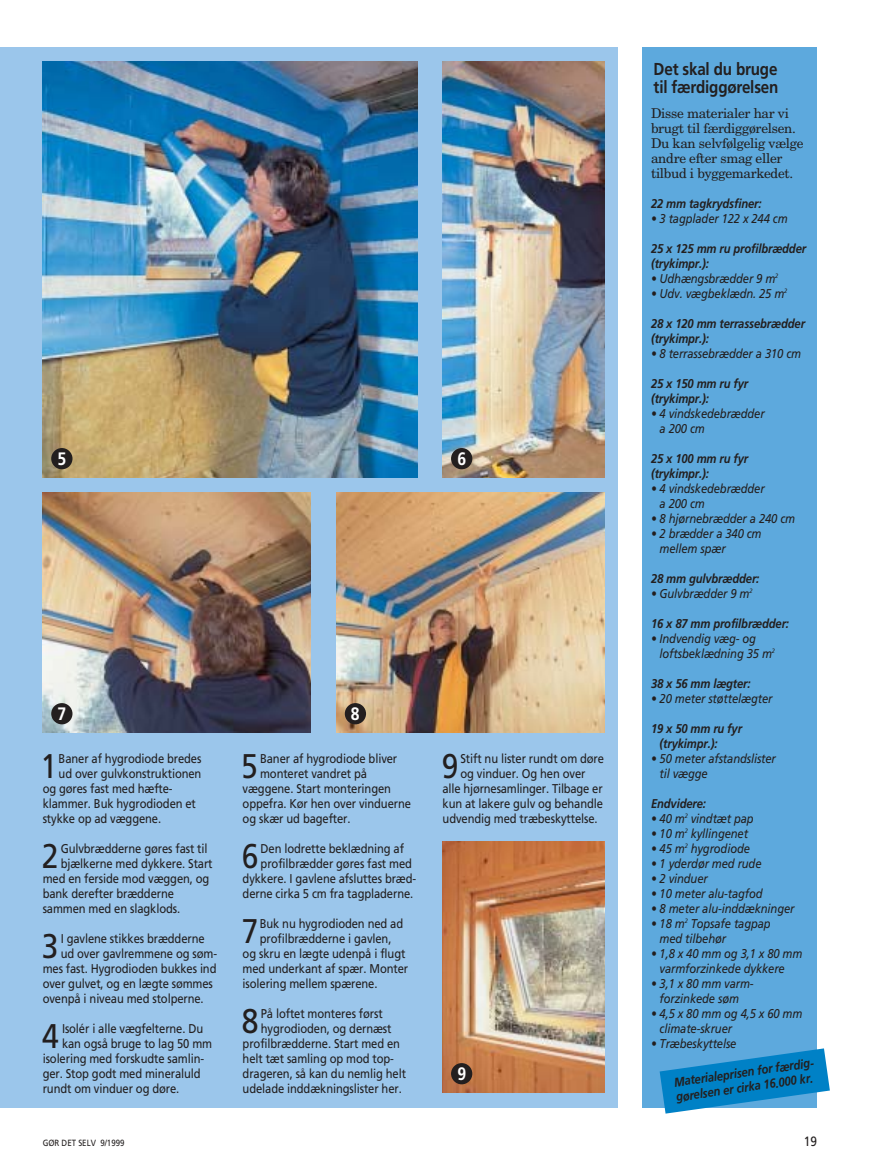
<style>
.page{position:relative;width:872px;height:1173px;background:#fff}
.page>*{position:absolute;margin:0;border:0;box-sizing:border-box;transform-origin:0 0}
.t1{font:34.2px "Frutiger";color:#231f1f;scale:.88 1}
.t2{font:700 18px "Frutiger";color:#fff;scale:.88 1}
.t3{font:700 17.25px/18px "Frutiger";letter-spacing:-.01em;color:#231f1f;scale:.88 1}
.t4{font:13.5px/15px "New Century Schlbk";letter-spacing:-.02em;color:#231f1f}
.t5{font:13.5px "Frutiger";color:#231f1f;scale:.88 1}
.t6{font:12.75px "Frutiger";letter-spacing:-.01em;color:#231f1f;scale:.88 1}
.t7{font:italic 12.75px/15px "Frutiger";letter-spacing:-.01em;color:#231f1f;scale:.88 1}
.t8{font:italic 700 12.75px/15px "Frutiger";letter-spacing:-.01em;color:#231f1f;scale:.88 1}
.t9{font:9px "Frutiger";color:#231f1f;scale:.88 1}
</style>
<div class="page">
<div style="left:0;top:47px;width:617px;height:1061px;background:#9bc6eb"></div>
<div style="left:642px;top:47px;width:175px;height:1061px;background:#5da9dd"></div>
<img style="left:43px;top:62px;width:374px;height:416px">
<img style="left:442px;top:62px;width:162px;height:416px">
<svg style="left:659px;top:1048px;width:170px;height:66px"></svg>
<img style="left:43px;top:493px;width:268px;height:240px">
<img style="left:336px;top:493px;width:268px;height:240px">
<img style="left:442px;top:842px;width:162px;height:251px">
<div style="left:51px;top:448px;width:21px;height:21px;background:#231f1f;border-radius:50%"></div>
<div style="left:51px;top:703px;width:21px;height:21px;background:#231f1f;border-radius:50%"></div>
<div style="left:451px;top:448px;width:21px;height:21px;background:#231f1f;border-radius:50%"></div>
<div style="left:345px;top:703px;width:21px;height:21px;background:#231f1f;border-radius:50%"></div>
<div style="left:451px;top:1063px;width:21px;height:21px;background:#231f1f;border-radius:50%"></div>
<h2 class="t2" style="left:57px;top:451px;width:12px">5</h2>
<h2 class="t2" style="left:457px;top:451px;width:12px">6</h2>
<h2 class="t2" style="left:57px;top:706px;width:12px">7</h2>
<h1 class="t1" style="left:41px;top:752px;width:21px">1</h1>
<p class="t6" style="left:59px;top:753px;width:164px">Baner af hygrodiode bredes</p>
<p class="t6" style="left:59px;top:768px;width:164px">ud over gulvkonstruktionen</p>
<p class="t6" style="left:43px;top:783px;width:149px">og gøres fast med hæfte-</p>
<p class="t6" style="left:43px;top:798px;width:176px">klammer. Buk hygrodioden et</p>
<p class="t6" style="left:43px;top:813px;width:136px">stykke op ad væggene.</p>
<h1 class="t1" style="left:42px;top:842px;width:21px">2</h1>
<p class="t6" style="left:61px;top:843px;width:168px">Gulvbrædderne gøres fast til</p>
<p class="t6" style="left:61px;top:858px;width:174px">bjælkerne med dykkere. Start</p>
<p class="t6" style="left:43px;top:873px;width:191px">med en ferside mod væggen, og</p>
<p class="t6" style="left:43px;top:888px;width:151px">bank derefter brædderne</p>
<p class="t6" style="left:43px;top:903px;width:158px">sammen med en slagklods.</p>
<h1 class="t1" style="left:42px;top:932px;width:21px">3</h1>
<p class="t6" style="left:61px;top:933px;width:165px">I gavlene stikkes brædderne</p>
<p class="t6" style="left:61px;top:948px;width:179px">ud over gavlremmene og søm-</p>
<p class="t6" style="left:43px;top:963px;width:199px">mes fast. Hygrodioden bukkes ind</p>
<p class="t6" style="left:43px;top:978px;width:195px">over gulvet, og en lægte sømmes</p>
<p class="t6" style="left:43px;top:993px;width:184px">ovenpå i niveau med stolperne.</p>
<h1 class="t1" style="left:42px;top:1022px;width:21px">4</h1>
<p class="t6" style="left:62px;top:1023px;width:162px">Isolér i alle vægfelterne. Du</p>
<p class="t6" style="left:62px;top:1038px;width:172px">kan også bruge to lag 50 mm</p>
<p class="t6" style="left:43px;top:1053px;width:185px">isolering med forskudte samlin-</p>
<p class="t6" style="left:43px;top:1068px;width:181px">ger. Stop godt med mineraluld</p>
<p class="t6" style="left:43px;top:1083px;width:157px">rundt om vinduer og døre.</p>
<h2 class="t2" style="left:351px;top:706px;width:12px">8</h2>
<h1 class="t1" style="left:241px;top:752px;width:21px">5</h1>
<p class="t6" style="left:260px;top:753px;width:157px">Baner af hygrodiode bliver</p>
<p class="t6" style="left:260px;top:768px;width:123px">monteret vandret på</p>
<p class="t6" style="left:243px;top:783px;width:170px">væggene. Start monteringen</p>
<p class="t6" style="left:243px;top:798px;width:193px">oppefra. Kør hen over vinduerne</p>
<p class="t6" style="left:243px;top:813px;width:124px">og skær ud bagefter.</p>
<h1 class="t1" style="left:242px;top:842px;width:21px">6</h1>
<p class="t6" style="left:261px;top:843px;width:164px">Den lodrette beklædning af</p>
<p class="t6" style="left:261px;top:858px;width:173px">profilbrædder gøres fast med</p>
<p class="t6" style="left:243px;top:873px;width:199px">dykkere. I gavlene afsluttes bræd-</p>
<p class="t6" style="left:243px;top:888px;width:195px">derne cirka 5 cm fra tagpladerne.</p>
<h1 class="t1" style="left:242px;top:917px;width:21px">7</h1>
<p class="t6" style="left:260px;top:918px;width:165px">Buk nu hygrodioden ned ad</p>
<p class="t6" style="left:260px;top:933px;width:151px">profilbrædderne i gavlen,</p>
<p class="t6" style="left:243px;top:948px;width:186px">og skru en lægte udenpå i flugt</p>
<p class="t6" style="left:243px;top:963px;width:190px">med underkant af spær. Monter</p>
<p class="t6" style="left:243px;top:978px;width:155px">isolering mellem spærene.</p>
<h1 class="t1" style="left:242px;top:1007px;width:21px">8</h1>
<p class="t6" style="left:261px;top:1008px;width:140px">På loftet monteres først</p>
<p class="t6" style="left:261px;top:1023px;width:150px">hygrodioden, og dernæst</p>
<p class="t6" style="left:243px;top:1038px;width:180px">profilbrædderne. Start med en</p>
<p class="t6" style="left:243px;top:1053px;width:173px">helt tæt samling op mod top-</p>
<p class="t6" style="left:243px;top:1068px;width:187px">drageren, så kan du nemlig helt</p>
<p class="t6" style="left:243px;top:1083px;width:182px">udelade inddækningslister her.</p>
<h1 class="t1" style="left:442px;top:752px;width:21px">9</h1>
<p class="t6" style="left:460px;top:753px;width:165px">Stift nu lister rundt om døre</p>
<p class="t6" style="left:460px;top:768px;width:144px">og vinduer. Og hen over</p>
<p class="t6" style="left:442px;top:783px;width:183px">alle hjørnesamlinger. Tilbage er</p>
<p class="t6" style="left:442px;top:798px;width:184px">kun at lakere gulv og behandle</p>
<p class="t6" style="left:442px;top:813px;width:178px">udvendig med træbeskyttelse.</p>
<h2 class="t2" style="left:457px;top:1066px;width:12px">9</h2>
<h3 class="t3" style="left:653px;top:61px;width:143px">Det skal du bruge til færdiggørelsen</h3>
<p class="t4" style="left:651px;top:107px;width:154px">Disse materialer har vi brugt til færdiggørelsen.<br>Du kan selvfølgelig vælge andre efter smag eller tilbud i byggemarkedet.</p>
<p class="t8" style="left:651px;top:197px;width:127px">22 mm tagkrydsfiner:</p>
<p class="t7" style="left:651px;top:212px;width:157px">• 3 tagplader 122 x 244 cm</p>
<p class="t8" style="left:651px;top:242px;width:178px">25 x 125 mm ru profilbrædder (trykimpr.):</p>
<p class="t7" style="left:651px;top:272px;width:146px">• Udhængsbrædder 9 m<sup>2</sup></p>
<p class="t7" style="left:651px;top:287px;width:156px">• Udv. vægbeklædn. 25 m<sup>2</sup></p>
<p class="t8" style="left:651px;top:317px;width:176px">28 x 120 mm terrassebrædder (trykimpr.):</p>
<p class="t7" style="left:651px;top:347px;width:172px">• 8 terrassebrædder a 310 cm</p>
<p class="t8" style="left:651px;top:377px;width:112px">25 x 150 mm ru fyr (trykimpr.):</p>
<p class="t7" style="left:659px;top:407px;width:121px;text-indent:-9px">• 4 vindskedebrædder a 200 cm</p>
<p class="t8" style="left:651px;top:452px;width:112px">25 x 100 mm ru fyr (trykimpr.):</p>
<p class="t7" style="left:659px;top:482px;width:121px;text-indent:-9px">• 4 vindskedebrædder a 200 cm</p>
<p class="t7" style="left:651px;top:512px;width:165px">• 8 hjørnebrædder a 240 cm</p>
<p class="t7" style="left:659px;top:527px;width:117px;text-indent:-9px">• 2 brædder a 340 cm mellem spær</p>
<p class="t8" style="left:651px;top:572px;width:124px">28 mm gulvbrædder:</p>
<p class="t7" style="left:651px;top:587px;width:117px">• Gulvbrædder 9 m<sup>2</sup></p>
<p class="t8" style="left:651px;top:617px;width:158px">16 x 87 mm profilbrædder:</p>
<p class="t7" style="left:659px;top:632px;width:133px;text-indent:-9px">• Indvendig væg- og loftsbeklædning 35 m<sup>2</sup></p>
<p class="t8" style="left:651px;top:677px;width:115px">38 x 56 mm lægter:</p>
<p class="t7" style="left:651px;top:692px;width:139px">• 20 meter støttelægter</p>
<p class="t8" style="left:659px;top:722px;width:95px;text-indent:-9px">19 x 50 mm ru fyr (trykimpr.):</p>
<p class="t7" style="left:659px;top:752px;width:134px;text-indent:-9px">• 50 meter afstandslister til vægge</p>
<p class="t8" style="left:651px;top:797px;width:64px">Endvidere:</p>
<p class="t7" style="left:651px;top:812px;width:118px">• 40 m<sup>2</sup> vindtæt pap</p>
<p class="t7" style="left:651px;top:827px;width:112px">• 10 m<sup>2</sup> kyllingenet</p>
<p class="t7" style="left:651px;top:842px;width:114px">• 45 m<sup>2</sup> hygrodiode</p>
<p class="t7" style="left:651px;top:857px;width:127px">• 1 yderdør med rude</p>
<p class="t7" style="left:651px;top:872px;width:66px">• 2 vinduer</p>
<p class="t7" style="left:651px;top:887px;width:128px">• 10 meter alu-tagfod</p>
<p class="t7" style="left:651px;top:902px;width:164px">• 8 meter alu-inddækninger</p>
<p class="t7" style="left:659px;top:917px;width:128px;text-indent:-9px">• 18 m<sup>2</sup> Topsafe tagpap med tilbehør</p>
<p class="t7" style="left:659px;top:947px;width:164px;text-indent:-9px">• 1,8 x 40 mm og 3,1 x 80 mm varmforzinkede dykkere</p>
<p class="t7" style="left:651px;top:977px;width:118px;text-align:center">• 3,1 x 80 mm varm&shy;forzinkede søm</p>
<p class="t7" style="left:659px;top:1007px;width:164px;text-indent:-9px">• 4,5 x 80 mm og 4,5 x 60 mm climate-skruer</p>
<p class="t7" style="left:651px;top:1037px;width:99px">• Træbeskyttelse</p>
<p class="t8" style="left:673px;top:1076px;width:161px;rotate:-8deg">Materialeprisen for færdig&shy;gørelsen er cirka 16.000 kr.</p>
<p class="t9" style="left:43px;top:1140px;width:95px">GØR DET SELV 9/1999</p>
<p class="t5" style="left:804px;top:1136px;width:16px">19</p>
</div>
